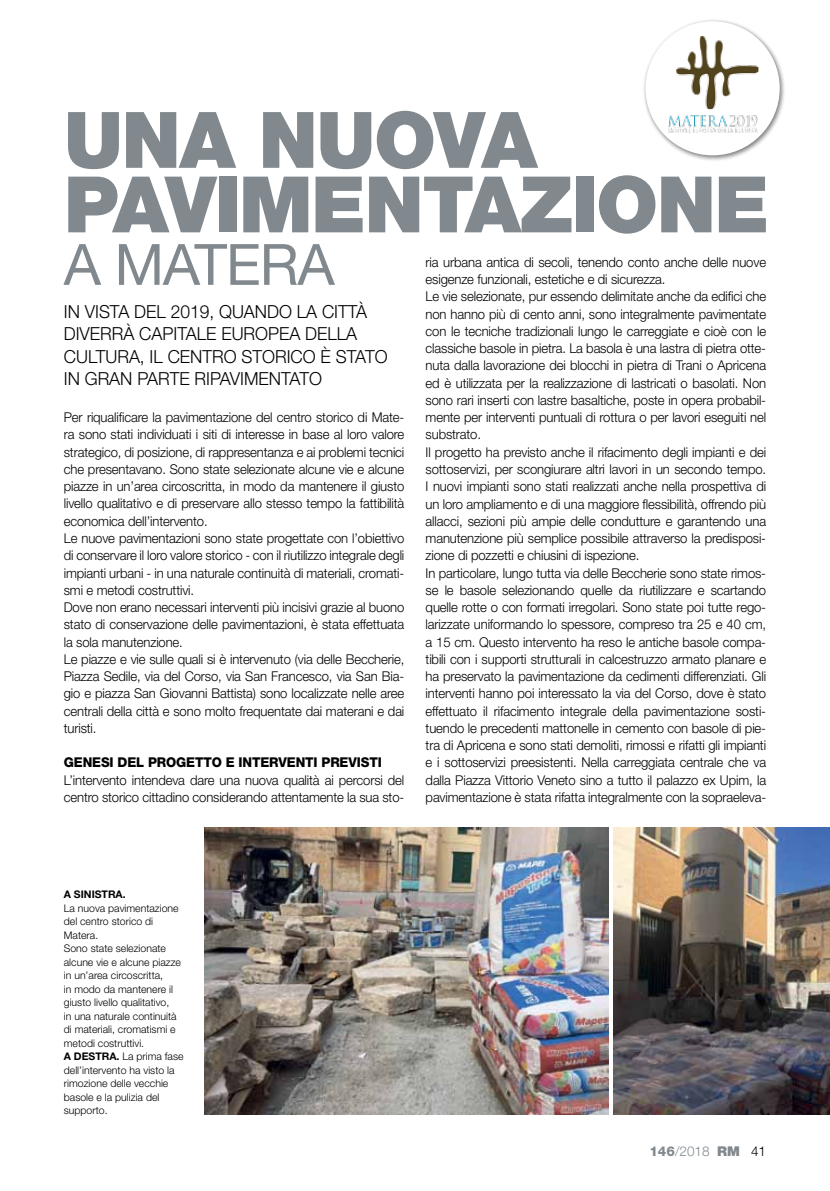
<style>
.page{position:relative;width:830px;height:1191px;background:#fff}
.page>*{position:absolute;margin:0;border:0;box-sizing:border-box;transform-origin:0 0}
.t1{font:900 78px/64.5px "Helvetica Neue LTW1 G";letter-spacing:-.02em;color:#81898e}
.t2{font:57px "Helvetica Neue LTW1 G";letter-spacing:-.02em;color:#81898e}
.t3{font:300 18px "Helvetica Neue LT Std";color:#000}
.t4{font:300 13.5px/17.2px "Helvetica Neue LT Std";letter-spacing:-.01em;color:#000}
.t5{font:800 13.5px "Helvetica Neue LT Std";letter-spacing:-.01em;color:#000}
.t6{font:300 13.5px "Helvetica Neue LT Std";color:#81898e}
.t7{font:300 10.5px/13.5px "Helvetica Neue LT Std";color:#000}
.t8{font:700 10.5px "Helvetica Neue LT Std";color:#000}
.s1{font-weight:700}
.s2{font-weight:800}
.s3{font-weight:900}
.s4{color:#000}
</style>
<div class="page">
<img style="left:204px;top:828px;width:404px;height:286px">
<img style="left:613px;top:828px;width:216px;height:286px">
<div style="left:642px;top:18px;width:143px;height:143px;background:#000;opacity:.5"></div>
<div style="left:645px;top:21px;width:134px;height:134px;background:#fff;border-radius:50%"></div>
<img style="left:676px;top:36px;width:82px;height:73px">
<img style="left:668px;top:115px;width:89px;height:18px">
<h1 class="t1" style="left:64px;top:108px;width:706px">UNA NUOVA<br>PAVIMENTAZIONE</h1>
<h2 class="t2" style="left:64px;top:229px;width:272px">A MATERA</h2>
<h3 class="t3" style="left:64px;top:300px;width:31px">In vista</h3>
<h3 class="t3" style="left:134px;top:300px;width:12px">del</h3>
<h3 class="t3" style="left:171px;top:300px;width:161px">2019, quando la citt</h3>
<h3 class="t3" style="left:356px;top:300px;width:12px">à</h3>
<h3 class="t3" style="left:64px;top:323px;width:11px">diverr</h3>
<h3 class="t3" style="left:123px;top:323px;width:39px">à Capitale</h3>
<h3 class="t3" style="left:221px;top:323px;width:13px">europea</h3>
<h3 class="t3" style="left:305px;top:323px;width:12px">della</h3>
<h3 class="t3" style="left:64px;top:345px;width:24px">Cultura</h3>
<h3 class="t3" style="left:140px;top:345px;width:75px">, ilcentro</h3>
<h3 class="t3" style="left:241px;top:345px;width:12px">storico</h3>
<h3 class="t3" style="left:320px;top:345px;width:27px">è stato</h3>
<h3 class="t3" style="left:64px;top:368px;width:34px">in gra</h3>
<h3 class="t3" style="left:120px;top:368px;width:29px">n parte</h3>
<h3 class="t3" style="left:194px;top:368px;width:11px">ripavime</h3>
<h3 class="t3" style="left:269px;top:368px;width:24px">ntato</h3>
<p class="t4" style="left:425px;top:253px;width:342px">ria urbana antica di secoli, tenendo conto anche delle nuove esigenze funzionali, estetiche e di sicurezza.<br>Le vie selezionate, pur essendo delimitate anche da edifici che non hanno più di cento anni, sono integralmente pavimentate con le tecniche tradizionali lungo le carreggiate e cioè con le classiche basole in pietra. La basola è una lastra di pietra otte&shy;nuta dalla lavorazione dei blocchi in pietra di Trani o Apricena ed è utilizzata per la realizzazione di lastricati o basolati. Non sono rari inserti con lastre basaltiche, poste in opera probabil&shy;mente per interventi puntuali di rottura o per lavori eseguiti nel substrato.<br>Il progetto ha previsto anche il rifacimento degli impianti e dei sottoservizi, per scongiurare altri lavori in un secondo tempo.<br>I nuovi impianti sono stati realizzati anche nella prospettiva di un loro ampliamento e di una maggiore flessibilità, offrendo più allacci, sezioni più ampie delle condutture e garantendo una manutenzione più semplice possibile attraverso la predisposi&shy;zione di pozzetti e chiusini di ispezione.<br>In particolare, lungo tutta via delle Beccherie sono state rimos&shy;se le basole selezionando quelle da riutilizzare e scartando quelle rotte o con formati irregolari. Sono state poi tutte rego&shy;larizzate uniformando lo spessore, compreso tra 25 e 40 cm, a 15 cm. Questo intervento ha reso le antiche basole compa&shy;tibili con i supporti strutturali in calcestruzzo armato planare e ha preservato la pavimentazione da cedimenti differenziati. Gli interventi hanno poi interessato la via del Corso, dove è stato effettuato il rifacimento integrale della pavimentazione sosti&shy;tuendo le precedenti mattonelle in cemento con basole di pie&shy;tra di Apricena e sono stati demoliti, rimossi e rifatti gli impianti e i sottoservizi preesistenti. Nella carreggiata centrale che va dalla Piazza Vittorio Veneto sino a tutto il palazzo ex Upim, la pavimentazione è stata rifatta integralmente con la sopraeleva-</p>
<p class="t4" style="left:64px;top:408px;width:342px">Per riqualificare la pavimentazione del centro storico di Mate&shy;ra sono stati individuati i siti di interesse in base al loro valore strategico, di posizione, di rappresentanza e ai problemi tecnici che presentavano. Sono state selezionate alcune vie e alcune piazze in un’area circoscritta, in modo da mantenere il giusto livello qualitativo e di preservare allo stesso tempo la fattibilità economica dell’intervento.<br>Le nuove pavimentazioni sono state progettate con l’obiettivo di conservare il loro valore storico - con il riutilizzo integrale degli impianti urbani - in una naturale continuità di materiali, cromati&shy;smi e metodi costruttivi.<br>Dove non erano necessari interventi più incisivi grazie al buono stato di conservazione delle pavimentazioni, è stata effettuata la sola manutenzione.<br>Le piazze e vie sulle quali si è intervenuto (via delle Beccherie, Piazza Sedile, via del Corso, via San Francesco, via San Bia&shy;gio e piazza San Giovanni Battista) sono localizzate nelle aree centrali della città e sono molto frequentate dai materani e dai turisti.</p>
<p class="t5" style="left:64px;top:754px;width:319px">GENESI DEL PROG ETTO E INTERVENTI PREVISTI</p>
<p class="t4" style="left:64px;top:771px;width:342px">L’intervento intendeva dare una nuova qualità ai percorsi del centro storico cittadino considerando attentamente la sua sto-</p>
<p class="t8" style="left:64px;top:888px;width:63px">A SINISTRA.</p>
<p class="t7" style="left:64px;top:901px;width:121px">La nuova pavimentazione del centro storico di<br>Matera.<br>Sono state selezionate alcune vie e alcune piazze in un’area circoscritta,<br>in modo da mantenere il giusto livello qualitativo,<br>in una naturale continuità di materiali, cromatismi e metodi costruttivi.<br><span class="s1">A DESTRA.</span> La prima fase dell’intervento ha visto la rimozione delle vecchie basole e la pulizia del supporto.</p>
<p class="t6" style="left:649px;top:1142px;width:118px"><span class="s2">146</span>/2018 <span class="s3">RM</span> <span class="s4">41</span></p>
</div>
